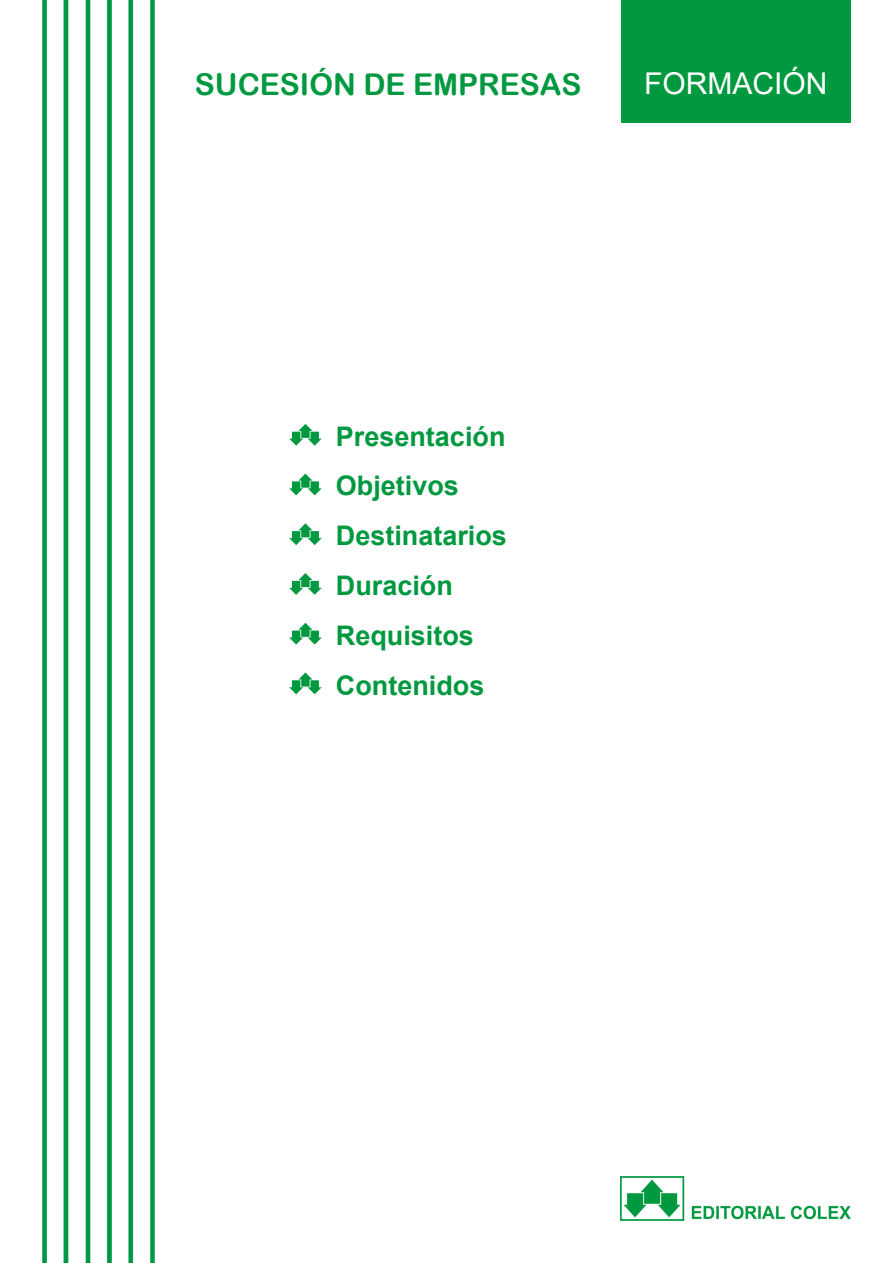
<style>
.page{position:relative;width:893px;height:1263px;background:#fff}
.page>*{position:absolute;margin:0;border:0;box-sizing:border-box;transform-origin:0 0}
.t1{font:30px "Arial Rounded MT Bold";color:#00993f}
.t2{font:30px "Arial";color:#fff}
.t3{font:700 27px/49.8px "Arial";color:#00993f}
</style>
<div class="page">
<div style="left:621px;top:0;width:229px;height:123px;background:#00993f"></div>
<img style="left:620px;top:1176px;width:230px;height:44px">
<img style="left:43px;top:0;width:112px;height:1263px">
<svg style="left:289px;top:424px;width:33px;height:22px"></svg>
<svg style="left:289px;top:474px;width:33px;height:21px"></svg>
<svg style="left:289px;top:523px;width:33px;height:22px"></svg>
<svg style="left:289px;top:573px;width:33px;height:22px"></svg>
<svg style="left:289px;top:623px;width:33px;height:22px"></svg>
<svg style="left:289px;top:672px;width:33px;height:22px"></svg>
<p class="t1" style="left:195px;top:67px;width:388px">SUCESIÓN DE EMPRESAS</p>
<p class="t2" style="left:644px;top:63px;width:185px">FORMACIÓN</p>
<p class="t3" style="left:336px;top:411px;width:173px">Presentación<br>Objetivos<br>Destinatarios<br>Duración<br>Requisitos<br>Contenidos</p>
</div>
